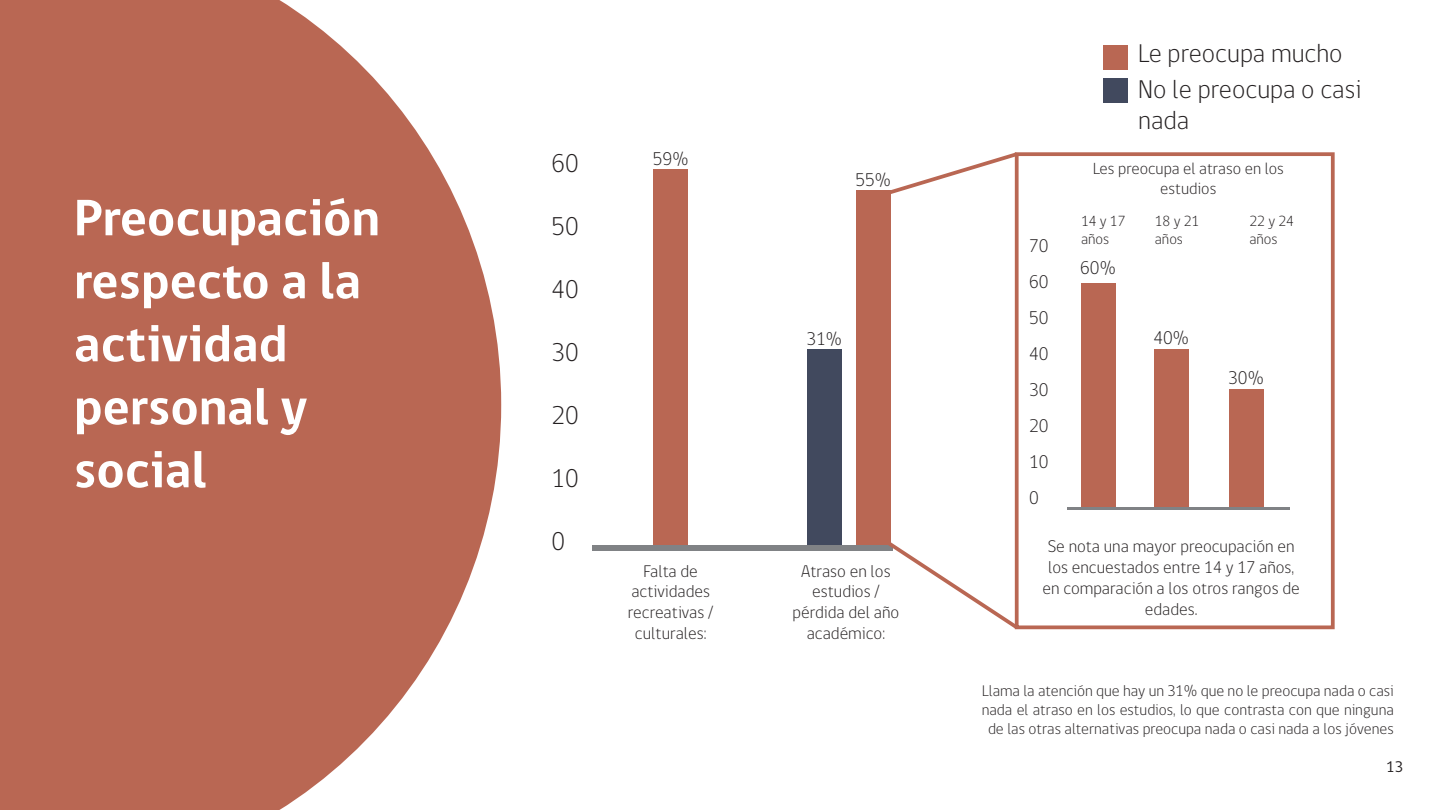
<style>
.page{position:relative;width:1440px;height:810px;background:#fff}
.page>*{position:absolute;margin:0;border:0;box-sizing:border-box;transform-origin:0 0}
.t1{font:700 52.5px/63px "gob CL";color:#fff}
.t2{font:300 26.25px/35.6px "gob CL";color:#231f20}
.t3{font:300 18.75px/36px "gob CL";color:#231f20;text-align:justify}
.t4{font:300 17.25px/20.7px "gob CL";color:#231f20;text-align:center}
.t5{font:300 16.5px/19.8px "gob CL";color:#231f20;text-align:center}
.t6{font:300 15.75px/18.9px "gob CL";color:#231f20;text-align:center}
.t7{font:15.75px "gob CL";color:#231f20}
.t8{font:300 15px/18px "gob CL";color:#231f20}
</style>
<div class="page">
<svg style="left:0;top:0;width:501px;height:810px;background:#c27a69"></svg>
<div style="left:1103px;top:45px;width:25px;height:25px;background:#b96753"></div>
<div style="left:1103px;top:78px;width:25px;height:25px;background:#41495e"></div>
<div style="left:654px;top:170px;width:34px;height:375px;background:#b96753"></div>
<div style="left:856px;top:191px;width:34px;height:354px;background:#b96753"></div>
<div style="left:592px;top:545px;width:301px;height:5px;background:#808285"></div>
<div style="left:1015px;top:152px;width:320px;height:477px;border:4px solid #b96753"></div>
<svg style="left:879px;top:535px;width:143px;height:95px"></svg>
<div style="left:807px;top:349px;width:34px;height:196px;background:#41495e"></div>
<div style="left:1154px;top:349px;width:34px;height:158px;background:#b96753"></div>
<div style="left:1229px;top:389px;width:34px;height:118px;background:#b96753"></div>
<div style="left:1081px;top:283px;width:34px;height:224px;background:#b96753"></div>
<hr style="left:1067px;top:507px;width:223px;height:2px;background:#808285">
<svg style="left:883px;top:152px;width:138px;height:46px"></svg>
<h1 class="t1" style="left:74px;top:188px;width:307px">Preocupación respecto a la actividad personal y social</h1>
<h2 class="t2" style="left:552px;top:146px;width:29px">60</h2>
<h2 class="t2" style="left:552px;top:209px;width:29px">50</h2>
<h2 class="t2" style="left:552px;top:272px;width:29px">40</h2>
<h2 class="t2" style="left:552px;top:335px;width:29px">30</h2>
<h2 class="t2" style="left:552px;top:398px;width:29px">20</h2>
<h2 class="t2" style="left:552px;top:461px;width:29px">10</h2>
<h2 class="t2" style="left:552px;top:524px;width:15px">0</h2>
<p class="t3" style="left:653px;top:141px;width:37px">59%</p>
<p class="t3" style="left:855px;top:162px;width:37px">55%</p>
<p class="t3" style="left:806px;top:321px;width:37px">31%</p>
<p class="t4" style="left:628px;top:561px;width:87px">Falta de actividades recreativas / culturales:</p>
<p class="t4" style="left:792px;top:561px;width:108px">Atraso en los estudios / pérdida del año académico:</p>
<h2 class="t2" style="left:1138px;top:36px;width:225px">Le preocupa mucho<br>No le preocupa o casi</h2>
<h2 class="t2" style="left:1138px;top:104px;width:53px">nada</h2>
<p class="t3" style="left:1029px;top:229px;width:21px">70<br>60<br>50<br>40<br>30<br>20<br>10<br>0</p>
<p class="t5" style="left:1093px;top:159px;width:193px">Les preocupa el atraso en los estudios</p>
<p class="t8" style="left:1081px;top:212px;width:46px">14 y 17 años</p>
<p class="t8" style="left:1250px;top:212px;width:46px">22 y 24 años</p>
<p class="t8" style="left:1155px;top:212px;width:46px">18 y 21 años</p>
<p class="t3" style="left:1080px;top:250px;width:37px">60%</p>
<p class="t3" style="left:1153px;top:321px;width:37px">40%</p>
<p class="t3" style="left:1228px;top:360px;width:37px">30%</p>
<p class="t4" style="left:1042px;top:537px;width:259px">Se nota una mayor preocupación en los encuestados entre 14 y 17 años, en comparación a los otros rangos de edades.</p>
<p class="t6" style="left:982px;top:682px;width:414px">Llama la atención que hay un 31% que no le preocupa nada o casi nada el atraso en los estudios, lo que contrasta con que ninguna de las otras alternativas preocupa nada o casi nada a los jóvenes</p>
<p class="t7" style="left:1386px;top:756px;width:18px">13</p>
</div>
